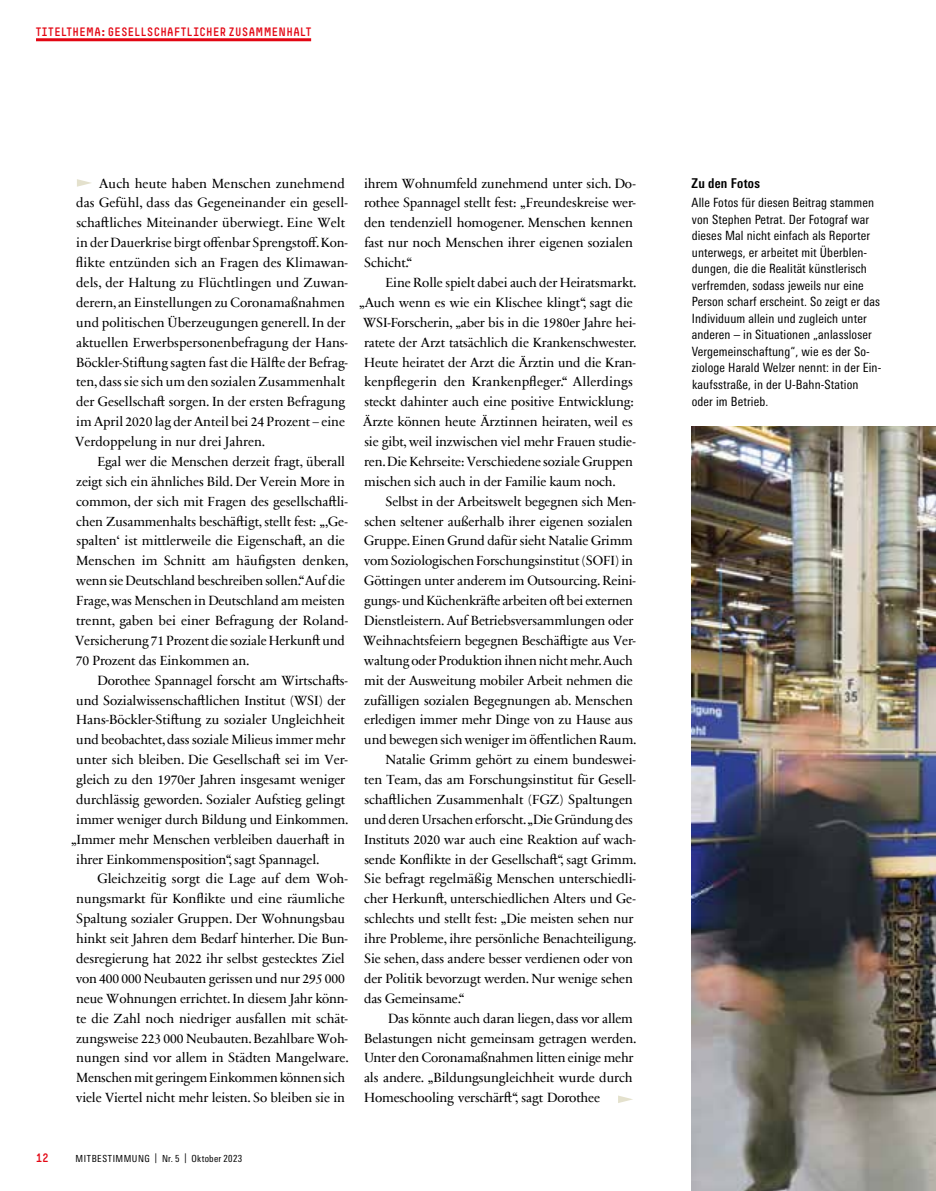
<style>
.page{position:relative;width:936px;height:1191px;background:#fff}
.page>*{position:absolute;margin:0;border:0;box-sizing:border-box;transform-origin:0 0}
.t1{font:13.5px/20px "Sabon Next Com";letter-spacing:-.01em;color:#000}
.t2{font:700 condensed 13.5px "Univers Next Pro";letter-spacing:.02em;color:#000}
.t3{font:condensed 12.75px/16.5px "Univers Next Pro";letter-spacing:.01em;color:#000}
.t4{font:12px "Simple HBS";color:#e30613}
.t5{font:condensed 9.75px "Univers Next Pro";letter-spacing:.045em;color:#000}
</style>
<div class="page">
<img style="left:691px;top:426px;width:244px;height:765px">
<svg style="left:77px;top:179px;width:14px;height:8px"></svg>
<svg style="left:618px;top:1095px;width:15px;height:8px"></svg>
<hr style="left:36px;top:38px;width:275px;height:3px;background:#e30613">
<p class="t4" style="left:36px;top:25px;width:8px">TITELTHEMA</p>
<p class="t4" style="left:101px;top:25px;width:15px">: GESELLSCHAFTLICHER</p>
<p class="t4" style="left:229px;top:25px;width:8px">ZUSAMMENHALT</p>
<p class="t1" style="left:75px;top:172px;width:274px;text-indent:24px">Auch heute haben Menschen zunehmend das Gefühl, dass das Gegeneinander ein gesell&shy;schaftliches Miteinander überwiegt. Eine Welt in der Dauerkrise birgt offenbar Sprengstoff. Kon&shy;flikte entzünden sich an Fragen des Klimawan&shy;dels, der Haltung zu Flüchtlingen und Zuwan&shy;derern, an Einstellungen zu Coronamaßnahmen und politischen Überzeugungen generell. In der aktuellen Erwerbspersonenbefragung der Hans-Böckler-Stiftung sagten fast die Hälfte der Befrag&shy;ten, dass sie sich um den sozialen Zusammenhalt der Gesellschaft sorgen. In der ersten Befragung im April 2020 lag der Anteil bei 24 Prozent – eine Verdoppelung in nur drei Jahren.</p>
<p class="t1" style="left:75px;top:451px;width:275px;text-indent:22px">Egal wer die Menschen derzeit fragt, überall zeigt sich ein ähnliches Bild. Der Verein More in common, der sich mit Fragen des gesellschaftli&shy;chen Zusammenhalts beschäftigt, stellt fest: „‚Ge&shy;spalten‘ ist mittlerweile die Eigenschaft, an die Menschen im Schnitt am häufigsten denken, wenn sie Deutschland beschreiben sollen.“ Auf die Frage, was Menschen in Deutschland am meisten trennt, gaben bei einer Befragung der Roland-Versicherung 71 Prozent die soziale Herkunft und 70 Prozent das Einkommen an.</p>
<p class="t1" style="left:97px;top:669px;width:252px">Dorothee Spannagel forscht am Wirtschafts-</p>
<p class="t1" style="left:76px;top:689px;width:271px">und Sozialwissenschaftlichen Institut (WSI) der</p>
<p class="t1" style="left:76px;top:709px;width:270px">Hans-Böckler-Stiftung zu sozialer Ungleichheit</p>
<p class="t1" style="left:76px;top:729px;width:271px">und beobachtet, dass soziale Milieus immer mehr</p>
<p class="t1" style="left:76px;top:749px;width:273px">unter sich bleiben. Die Gesellschaft sei im Ver-</p>
<p class="t1" style="left:76px;top:769px;width:271px">gleich zu den 1970er Jahren insgesamt weniger</p>
<p class="t1" style="left:76px;top:789px;width:270px">durchlässig geworden. Sozialer Aufstieg gelingt</p>
<p class="t1" style="left:76px;top:808px;width:274px">immer weniger durch Bildung und Einkommen.</p>
<p class="t1" style="left:71px;top:828px;width:275px">„Immer mehr Menschen verbleiben dauerhaft in</p>
<p class="t1" style="left:76px;top:848px;width:245px">ihrer Einkommensposition“, sagt Spannagel.</p>
<p class="t1" style="left:97px;top:868px;width:252px">Gleichzeitig sorgt die Lage auf dem Woh-</p>
<p class="t1" style="left:76px;top:888px;width:270px">nungsmarkt für Konflikte und eine räumliche</p>
<p class="t1" style="left:76px;top:908px;width:270px">Spaltung sozialer Gruppen. Der Wohnungsbau</p>
<p class="t1" style="left:76px;top:928px;width:273px">hinkt seit Jahren dem Bedarf hinterher. Die Bun-</p>
<p class="t1" style="left:76px;top:948px;width:270px">desregierung hat 2022 ihr selbst gestecktes Ziel</p>
<p class="t1" style="left:76px;top:967px;width:270px">von 400 000 Neubauten gerissen und nur 295 000</p>
<p class="t1" style="left:76px;top:987px;width:273px">neue Wohnungen errichtet. In diesem Jahr könn-</p>
<p class="t1" style="left:76px;top:1007px;width:273px">te die Zahl noch niedriger ausfallen mit schät-</p>
<p class="t1" style="left:76px;top:1027px;width:273px">zungsweise 223 000 Neubauten. Bezahlbare Woh-</p>
<p class="t1" style="left:76px;top:1047px;width:274px">nungen sind vor allem in Städten Mangelware.</p>
<p class="t1" style="left:76px;top:1067px;width:270px">Menschen mit geringem Einkommen können sich</p>
<p class="t1" style="left:76px;top:1087px;width:270px">viele Viertel nicht mehr leisten. So bleiben sie in</p>
<p class="t1" style="left:364px;top:172px;width:273px">ihrem Wohnumfeld zunehmend unter sich. Do&shy;rothee Spannagel stellt fest: „Freundeskreise wer&shy;den tendenziell homogener. Menschen kennen fast nur noch Menschen ihrer eigenen sozialen Schicht.“</p>
<p class="t1" style="left:385px;top:272px;width:252px">Eine Rolle spielt dabei auch der Heiratsmarkt.</p>
<p class="t1" style="left:359px;top:292px;width:275px">„Auch wenn es wie ein Klischee klingt“, sagt die</p>
<p class="t1" style="left:363px;top:312px;width:274px">WSI-Forscherin, „aber bis in die 1980er Jahre hei-</p>
<p class="t1" style="left:364px;top:331px;width:274px">ratete der Arzt tatsächlich die Krankenschwester.</p>
<p class="t1" style="left:364px;top:351px;width:273px">Heute heiratet der Arzt die Ärztin und die Kran-</p>
<p class="t1" style="left:364px;top:371px;width:270px">kenpflegerin den Krankenpfleger.“ Allerdings</p>
<p class="t1" style="left:364px;top:391px;width:271px">steckt dahinter auch eine positive Entwicklung:</p>
<p class="t1" style="left:363px;top:411px;width:271px">Ärzte können heute Ärztinnen heiraten, weil es</p>
<p class="t1" style="left:364px;top:431px;width:273px">sie gibt, weil inzwischen viel mehr Frauen studie-</p>
<p class="t1" style="left:364px;top:451px;width:270px">ren. Die Kehrseite: Verschiedene soziale Gruppen</p>
<p class="t1" style="left:364px;top:471px;width:253px">mischen sich auch in der Familie kaum noch.</p>
<p class="t1" style="left:385px;top:490px;width:252px">Selbst in der Arbeitswelt begegnen sich Men-</p>
<p class="t1" style="left:364px;top:510px;width:270px">schen seltener außerhalb ihrer eigenen sozialen</p>
<p class="t1" style="left:364px;top:530px;width:270px">Gruppe. Einen Grund dafür sieht Natalie Grimm</p>
<p class="t1" style="left:364px;top:550px;width:270px">vom Soziologischen Forschungsinstitut (SOFI) in</p>
<p class="t1" style="left:364px;top:570px;width:273px">Göttingen unter anderem im Outsourcing. Reini-</p>
<p class="t1" style="left:364px;top:590px;width:270px">gungs- und Küchenkräfte arbeiten oft bei externen</p>
<p class="t1" style="left:364px;top:610px;width:271px">Dienstleistern. Auf Betriebsversammlungen oder</p>
<p class="t1" style="left:363px;top:630px;width:274px">Weihnachtsfeiern begegnen Beschäftigte aus Ver-</p>
<p class="t1" style="left:364px;top:649px;width:270px">waltung oder Produktion ihnen nicht mehr. Auch</p>
<p class="t1" style="left:364px;top:669px;width:270px">mit der Ausweitung mobiler Arbeit nehmen die</p>
<p class="t1" style="left:364px;top:689px;width:270px">zufälligen sozialen Begegnungen ab. Menschen</p>
<p class="t1" style="left:364px;top:709px;width:270px">erledigen immer mehr Dinge von zu Hause aus</p>
<p class="t1" style="left:364px;top:729px;width:274px">und bewegen sich weniger im öffentlichen Raum.</p>
<p class="t1" style="left:385px;top:749px;width:252px">Natalie Grimm gehört zu einem bundeswei-</p>
<p class="t1" style="left:364px;top:769px;width:273px">ten Team, das am Forschungsinstitut für Gesell-</p>
<p class="t1" style="left:364px;top:789px;width:270px">schaftlichen Zusammenhalt (FGZ) Spaltungen</p>
<p class="t1" style="left:364px;top:808px;width:270px">und deren Ursachen erforscht. „Die Gründung des</p>
<p class="t1" style="left:364px;top:828px;width:273px">Instituts 2020 war auch eine Reaktion auf wach-</p>
<p class="t1" style="left:364px;top:848px;width:274px">sende Konflikte in der Gesellschaft“, sagt Grimm.</p>
<p class="t1" style="left:364px;top:868px;width:273px">Sie befragt regelmäßig Menschen unterschiedli-</p>
<p class="t1" style="left:364px;top:888px;width:273px">cher Herkunft, unterschiedlichen Alters und Ge-</p>
<p class="t1" style="left:364px;top:908px;width:271px">schlechts und stellt fest: „Die meisten sehen nur</p>
<p class="t1" style="left:364px;top:928px;width:274px">ihre Probleme, ihre persönliche Benachteiligung.</p>
<p class="t1" style="left:364px;top:948px;width:270px">Sie sehen, dass andere besser verdienen oder von</p>
<p class="t1" style="left:364px;top:967px;width:270px">der Politik bevorzugt werden. Nur wenige sehen</p>
<p class="t1" style="left:364px;top:987px;width:102px">das Gemeinsame.“</p>
<p class="t1" style="left:388px;top:1007px;width:246px">Das könnte auch daran liegen, dass vor allem</p>
<p class="t1" style="left:364px;top:1027px;width:274px">Belastungen nicht gemeinsam getragen werden.</p>
<p class="t1" style="left:364px;top:1047px;width:271px">Unter den Coronamaßnahmen litten einige mehr</p>
<p class="t1" style="left:364px;top:1067px;width:270px">als andere. „Bildungsungleichheit wurde durch</p>
<p class="t1" style="left:364px;top:1087px;width:237px">Homeschooling verschärft“, sagt Dorothee</p>
<p class="t4" style="left:36px;top:1150px;width:14px">12</p>
<p class="t5" style="left:76px;top:1152px;width:168px">MITBESTIMMUNG | Nr. 5 | Oktober 2023</p>
<p class="t2" style="left:691px;top:175px;width:70px">Zu den Fotos</p>
<p class="t3" style="left:691px;top:195px;width:191px">Alle Fotos für diesen Beitrag stammen von Stephen Petrat. Der Fotograf war dieses Mal nicht einfach als Reporter unterwegs, er arbeitet mit Überblen&shy;dungen, die die Realität künstlerisch verfremden, sodass jeweils nur eine Person scharf erscheint. So zeigt er das Individuum allein und zugleich unter anderen – in Situationen „anlassloser Vergemeinschaftung“, wie es der So&shy;ziologe Harald Welzer nennt: in der Ein&shy;kaufsstraße, in der U-Bahn-Station oder im Betrieb.</p>
</div>
